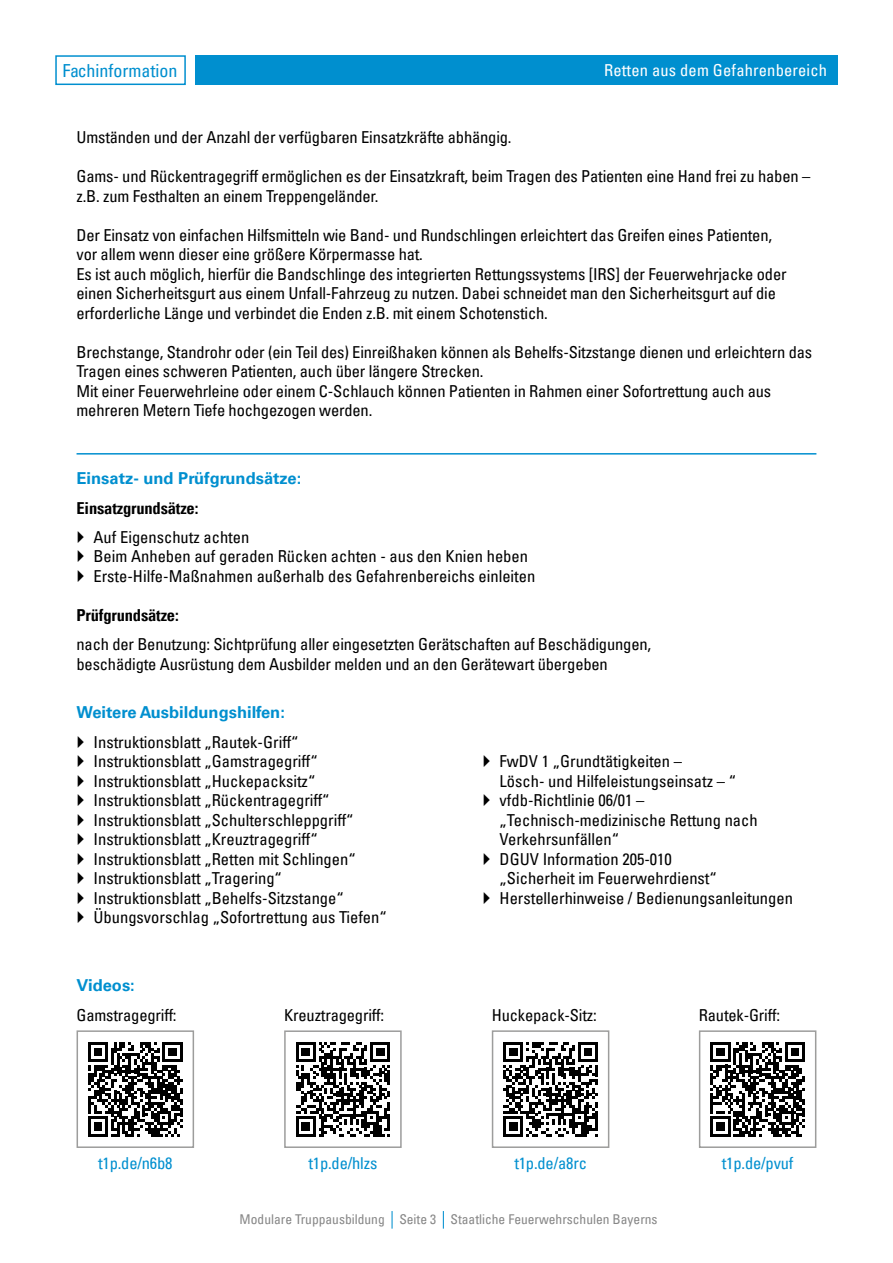
<style>
.page{position:relative;width:893px;height:1263px;background:#fff}
.page>*{position:absolute;margin:0;border:0;box-sizing:border-box;transform-origin:0 0}
.t1{font:condensed 18px "Univers LT Pro";color:#008fcf}
.t2{font:condensed 16.5px/19.5px "Univers LT Pro";letter-spacing:-.01em;color:#000}
.t3{font:700 16.5px "Univers LT Pro 65";color:#008fcf}
.t4{font:condensed 16.5px "Univers LT Pro";letter-spacing:-.01em;color:#008fcf}
.t5{font:700 condensed 16.5px "Univers LT Pro";letter-spacing:-.01em;color:#000}
.t6{font:condensed 16.5px "Univers LT Pro";letter-spacing:.01em;color:#fff}
.t7{font:condensed 13.5px "Univers LT Pro";color:#878787}
</style>
<div class="page">
<svg style="left:392px;top:1211px;width:1px;height:17px"></svg>
<svg style="left:443px;top:1211px;width:1px;height:17px"></svg>
<div style="left:55px;top:55px;width:131px;height:30px;border:2px solid #008fcf"></div>
<div style="left:195px;top:55px;width:643px;height:30px;background:#008fcf"></div>
<hr style="left:77px;top:453px;width:739px;height:2px;background:#008fcf">
<svg style="left:88px;top:1042px;width:95px;height:94px"></svg>
<div style="left:77px;top:1030px;width:117px;height:118px;border:2px solid #9d9d9c"></div>
<svg style="left:296px;top:1042px;width:94px;height:94px"></svg>
<div style="left:284px;top:1030px;width:118px;height:118px;border:2px solid #9d9d9c"></div>
<svg style="left:503px;top:1042px;width:95px;height:94px"></svg>
<div style="left:492px;top:1030px;width:117px;height:118px;border:2px solid #9d9d9c"></div>
<svg style="left:710px;top:1042px;width:95px;height:94px"></svg>
<div style="left:699px;top:1030px;width:117px;height:118px;border:2px solid #9d9d9c"></div>
<p class="t1" style="left:62px;top:59px;width:117px">Fachinformation</p>
<p class="t6" style="left:604px;top:60px;width:224px">Retten aus dem Gefahrenbereich</p>
<p class="t2" style="left:77px;top:127px;width:437px">Umständen und der Anzahl der verfügbaren Einsatzkräfte abhängig.</p>
<p class="t2" style="left:77px;top:166px;width:735px">Gams- und Rückentragegriff ermöglichen es der Einsatzkraft, beim Tragen des Patienten eine Hand frei zu haben – z.B. zum Festhalten an einem Treppengeländer.</p>
<p class="t2" style="left:77px;top:224px;width:712px">Der Einsatz von einfachen Hilfsmitteln wie Band- und Rundschlingen erleichtert das Greifen eines Patienten, vor allem wenn dieser eine größere Körpermasse hat.<br>Es ist auch möglich, hierfür die Bandschlinge des integrierten Rettungssystems [IRS] der Feuerwehrjacke oder einen Sicherheitsgurt aus einem Unfall-Fahrzeug zu nutzen. Dabei schneidet man den Sicherheitsgurt auf die erforderliche Länge und verbindet die Enden z.B. mit einem Schotenstich.</p>
<p class="t2" style="left:77px;top:342px;width:737px">Brechstange, Standrohr oder (ein Teil des) Einreißhaken können als Behelfs-Sitzstange dienen und erleichtern das Tragen eines schweren Patienten, auch über längere Strecken.<br>Mit einer Feuerwehrleine oder einem C-Schlauch können Patienten in Rahmen einer Sofortrettung auch aus mehreren Metern Tiefe hochgezogen werden.</p>
<p class="t3" style="left:77px;top:467px;width:226px">Einsatz- und Prüfgrundsätze:</p>
<p class="t5" style="left:77px;top:498px;width:123px">Einsatzgrundsätze:</p>
<p class="t2" style="left:94px;top:527px;width:443px">Auf Eigenschutz achten<br>Beim Anheben auf geraden Rücken achten - aus den Knien heben<br>Erste-Hilfe-Maßnahmen außerhalb des Gefahrenbereichs einleiten</p>
<p class="t5" style="left:77px;top:605px;width:104px">Prüfgrundsätze:</p>
<p class="t2" style="left:77px;top:634px;width:576px">nach der Benutzung: Sichtprüfung aller eingesetzten Gerätschaften auf Beschädigungen, beschädigte Ausrüstung dem Ausbilder melden und an den Gerätewart übergeben</p>
<p class="t3" style="left:77px;top:701px;width:210px">Weitere Ausbildungshilfen:</p>
<p class="t2" style="left:94px;top:732px;width:295px">Instruktionsblatt „Rautek-Griff“ Instruktionsblatt „Gamstragegriff“ Instruktionsblatt „Huckepacksitz“ Instruktionsblatt „Rückentragegriff“ Instruktionsblatt „Schulterschleppgriff“ Instruktionsblatt „Kreuztragegriff“ Instruktionsblatt „Retten mit Schlingen“ Instruktionsblatt „Tragering“ Instruktionsblatt „Behelfs-Sitzstange“ Übungsvorschlag „Sofortrettung aus Tiefen“</p>
<p class="t2" style="left:500px;top:751px;width:295px">FwDV 1 „Grundtätigkeiten –<br>Lösch- und Hilfeleistungseinsatz – “ vfdb-Richtlinie 06/01 – „Technisch-medizinische Rettung nach<br>Verkehrsunfällen“<br>DGUV Information 205-010<br>„Sicherheit im Feuerwehrdienst“<br>Herstellerhinweise / Bedienungsanleitungen</p>
<p class="t3" style="left:77px;top:974px;width:60px">Videos:</p>
<p class="t2" style="left:77px;top:1004px;width:102px">Gamstragegriff:</p>
<p class="t2" style="left:284px;top:1004px;width:101px">Kreuztragegriff:</p>
<p class="t2" style="left:492px;top:1004px;width:106px">Huckepack-Sitz:</p>
<p class="t2" style="left:699px;top:1004px;width:83px">Rautek-Griff:</p>
<p class="t4" style="left:98px;top:1153px;width:76px">t1p.de/n6b8</p>
<p class="t4" style="left:308px;top:1153px;width:70px">t1p.de/hlzs</p>
<p class="t4" style="left:514px;top:1153px;width:74px">t1p.de/a8rc</p>
<p class="t4" style="left:722px;top:1153px;width:73px">t1p.de/pvuf</p>
<p class="t7" style="left:240px;top:1211px;width:419px">Modulare Truppausbildung Seite 3 Staatliche Feuerwehrschulen Bayerns</p>
</div>
